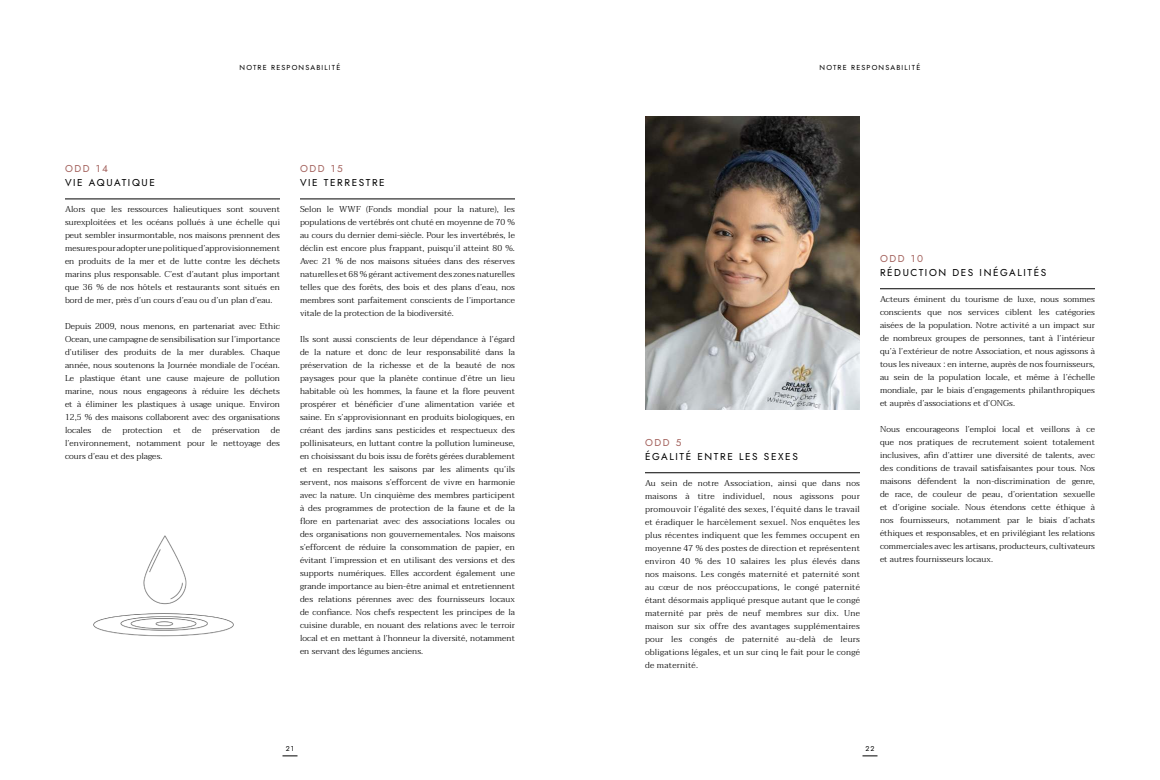
<style>
.page{position:relative;width:1160px;height:780px;background:#fff}
.page>*{position:absolute;margin:0;border:0;box-sizing:border-box;transform-origin:0 0}
.t1{font:10px "Jost";letter-spacing:.16em;color:#000}
.t2{font:10px "Jost";letter-spacing:.16em;color:#a4635e}
.t3{font:300 8.5px/13px "Taviraj";letter-spacing:.01em;color:#000;text-align:justify}
.t4{font:7.2px "Jost";letter-spacing:.16em;color:#000}
.t5{font:7px "Jost";color:#000}
</style>
<div class="page">
<svg style="left:282px;top:756px;width:16px;height:1px"></svg>
<svg style="left:862px;top:756px;width:16px;height:1px"></svg>
<hr style="left:300px;top:199px;width:215px;height:1px;background:#000">
<hr style="left:65px;top:199px;width:215px;height:1px;background:#000">
<hr style="left:880px;top:288px;width:215px;height:1px;background:#000">
<hr style="left:645px;top:472px;width:215px;height:1px;background:#000">
<img style="left:645px;top:116px;width:215px;height:294px">
<img style="left:93px;top:535px;width:141px;height:102px">
<p class="t4" style="left:240px;top:63px;width:102px">NOTRE RESPONSABILITÉ</p>
<p class="t4" style="left:820px;top:63px;width:102px">NOTRE RESPONSABILITÉ</p>
<p class="t2" style="left:65px;top:162px;width:44px">ODD 14</p>
<p class="t1" style="left:65px;top:176px;width:91px">VIE AQUATIQUE</p>
<p class="t3" style="left:65px;top:203px;width:217px">Alors que les ressources halieutiques sont souvent surexploitées et les océans pollués à une échelle qui peut sembler insurmontable, nos maisons prennent des mesures pour adopter une politique d’approvisionnement en produits de la mer et de lutte contre les déchets marins plus responsable. C’est d’autant plus important que 36 % de nos hôtels et restaurants sont situés en bord de mer, près d’un cours d’eau ou d’un plan d’eau.</p>
<p class="t3" style="left:65px;top:320px;width:217px">Depuis 2009, nous menons, en partenariat avec Ethic Ocean, une campagne de sensibilisation sur l’importance d’utiliser des produits de la mer durables. Chaque année, nous soutenons la Journée mondiale de l’océan.<br>Le plastique étant une cause majeure de pollution marine, nous nous engageons à réduire les déchets et à éliminer les plastiques à usage unique. Environ 12,5 % des maisons collaborent avec des organisations locales</p>
<p class="t3" style="left:65px;top:424px;width:217px;text-indent:206px">de l’environnement, notamment pour le nettoyage des cours d’eau et des plages.</p>
<p class="t3" style="left:102px;top:424px;width:11px">de</p>
<p class="t3" style="left:122px;top:424px;width:42px">protection</p>
<p class="t3" style="left:174px;top:424px;width:9px">et</p>
<p class="t3" style="left:192px;top:424px;width:11px">de</p>
<p class="t3" style="left:212px;top:424px;width:49px">préservation</p>
<p class="t2" style="left:300px;top:162px;width:44px">ODD 15</p>
<p class="t1" style="left:300px;top:176px;width:86px">VIE TERRESTRE</p>
<p class="t3" style="left:300px;top:203px;width:217px">Selon le WWF (Fonds mondial pour la nature), les populations de vertébrés ont chuté en moyenne de 70 % au cours du dernier demi-siècle. Pour les invertébrés, le déclin est encore plus frappant, puisqu’il atteint 80 %.<br>Avec 21 % de nos maisons situées dans des réserves naturelles et 68 % gérant activement des zones naturelles telles que des forêts, des bois et des plans d’eau, nos membres sont parfaitement conscients de l’importance vitale de la protection de la biodiversité.</p>
<p class="t3" style="left:300px;top:333px;width:217px">Ils sont aussi conscients de leur dépendance à l’égard de la nature et donc de leur responsabilité dans la préservation de la richesse et de la beauté de nos paysages pour que la planète continue d’être un lieu habitable où les hommes, la faune et la flore peuvent prospérer et bénéficier d’une alimentation variée et saine. En s’approvisionnant en produits biologiques, en créant des jardins sans pesticides et respectueux des pollinisateurs, en luttant contre la pollution lumineuse, en choisissant du bois issu de forêts gérées durablement et en respectant les saisons par les aliments qu’ils servent, nos maisons s’efforcent de vivre en harmonie avec la nature. Un cinquième des membres participent à des programmes de protection de la faune et de la flore en partenariat avec des associations locales ou des organisations non gouvernementales. Nos maisons s’efforcent de réduire la consommation de papier, en évitant l’impression et en utilisant des versions et des supports numériques. Elles accordent également une grande importance au bien-être animal et entretiennent des relations pérennes avec des fournisseurs locaux de confiance. Nos chefs respectent les principes de la cuisine durable, en nouant des relations avec le terroir local et en mettant à l’honneur la diversité, notamment en servant des légumes anciens.</p>
<p class="t2" style="left:645px;top:436px;width:38px">ODD 5</p>
<p class="t1" style="left:645px;top:450px;width:154px">ÉGALITÉ ENTRE LES SEXES</p>
<p class="t3" style="left:645px;top:477px;width:217px">Au sein de notre Association, ainsi que dans nos maisons à titre individuel, nous agissons pour promouvoir l’égalité des sexes, l’équité dans le travail et éradiquer le harcèlement sexuel. Nos enquêtes les plus récentes indiquent que les femmes occupent en moyenne 47 % des postes de direction et représentent environ 40 % des 10 salaires les plus élevés dans nos maisons. Les congés maternité et paternité sont au cœur de nos préoccupations, le congé paternité étant désormais appliqué presque autant que le congé maternité par près de neuf membres sur dix. Une maison sur six offre des avantages supplémentaires pour les congés de paternité au-delà de leurs obligations légales, et un sur cinq le fait pour le congé de maternité.</p>
<p class="t2" style="left:880px;top:252px;width:44px">ODD 10</p>
<p class="t1" style="left:880px;top:266px;width:168px">RÉDUCTION DES INÉGALITÉS</p>
<p class="t3" style="left:880px;top:293px;width:217px">Acteurs éminent du tourisme de luxe, nous sommes conscients que nos services ciblent les catégories aisées de la population. Notre activité a un impact sur de nombreux groupes de personnes, tant à l’intérieur qu’à l’extérieur de notre Association, et nous agissons à tous les niveaux : en interne, auprès de nos fournisseurs, au sein de la population locale, et même à l’échelle mondiale, par le biais d’engagements philanthropiques et auprès d’associations et d’ONGs.</p>
<p class="t3" style="left:880px;top:423px;width:217px">Nous encourageons l’emploi local et veillons à ce que nos pratiques de recrutement soient totalement inclusives, afin d’attirer une diversité de talents, avec des conditions de travail satisfaisantes pour tous. Nos maisons défendent la non-discrimination de genre, de race, de couleur de peau, d’orientation sexuelle et d’origine sociale. Nous étendons cette éthique à nos fournisseurs, notamment par le biais d’achats éthiques et responsables, et en privilégiant les relations commerciales avec les artisans, producteurs, cultivateurs et autres fournisseurs locaux.</p>
<p class="t5" style="left:286px;top:744px;width:10px">21</p>
<p class="t5" style="left:865px;top:744px;width:11px">22</p>
</div>
